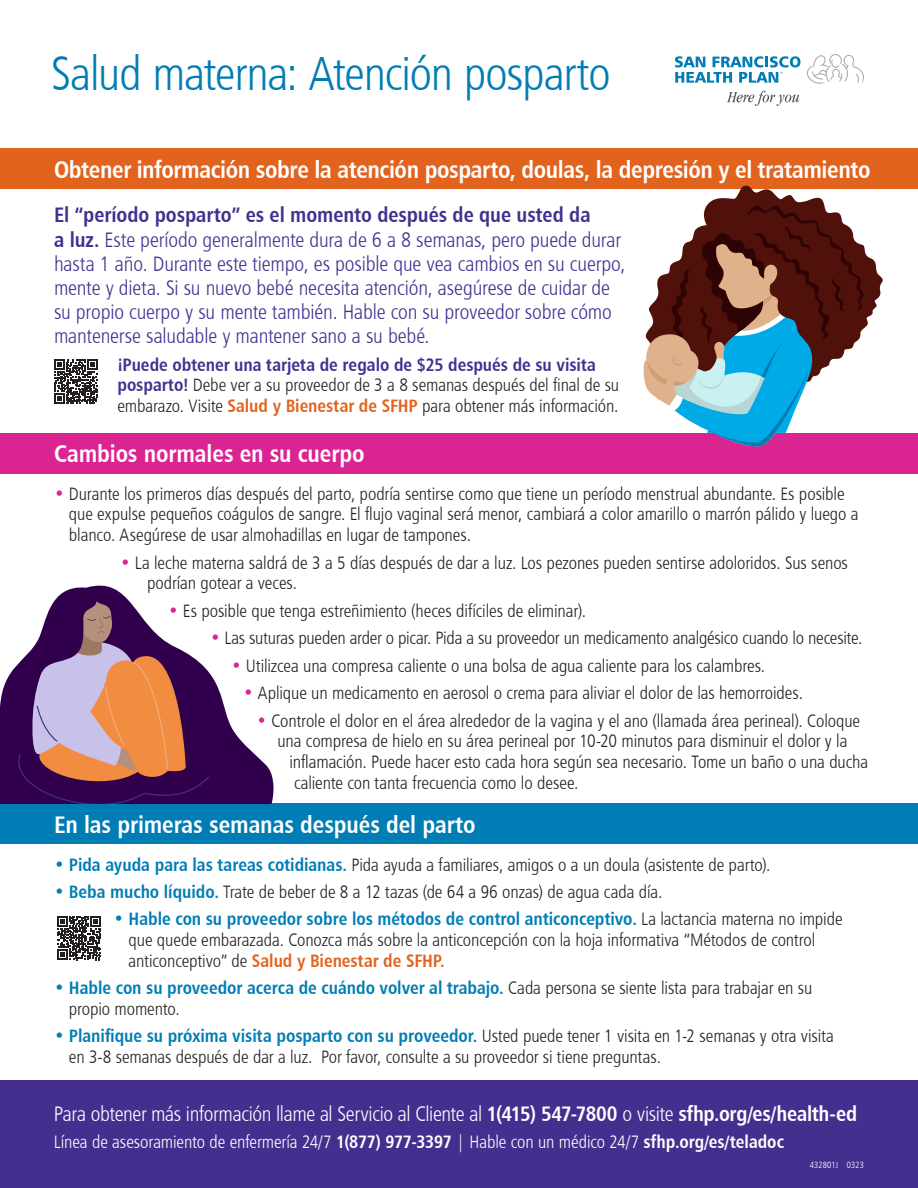
<style>
.page{position:relative;width:918px;height:1188px;background:#fff}
.page>*{position:absolute;margin:0;border:0;box-sizing:border-box;transform-origin:0 0}
.t1{font:48px "Humanist 777 BT Light Condensed B";letter-spacing:-.02em;color:#007db5}
.Bar_head_16pt{font:24px "Humanist 777 BT Bold Condensed B";letter-spacing:-.01em;color:#fff}
.t2{font:21px/24.2px "Humanist 777 BT Light Condensed B";letter-spacing:-.005em;color:#442f8f}
.t3{font:21px "Humanist 777 BT Light Condensed B";letter-spacing:-.015em;color:#fff}
.bullet{font:18px/20.7px "Humanist 777 BT Light Condensed B";letter-spacing:-.005em;color:#231f20}
.t4{font:18px "Humanist 777 BT Light Condensed B";letter-spacing:-.005em;color:#fff}
.t5{font:9px "Humanist 777 BT Light Condensed B";color:#fff}
.s1{font-family:"Humanist 777 BT Bold Condensed B"}
.s2{font-family:"Humanist 777 BT Bold Condensed B";color:#442f8f}
.s3{font-family:"Humanist 777 BT Bold Condensed B";color:#e1631e}
.s4{color:#da2492}
.s5{font-family:"Humanist 777 BT Bold Condensed B";color:#007db5}
</style>
<div class="page">
<div style="left:0;top:1080px;width:918px;height:108px;background:#442f8f"></div>
<svg style="left:675px;top:56px;width:125px;height:27px"></svg>
<svg style="left:727px;top:91px;width:72px;height:15px"></svg>
<svg style="left:807px;top:54px;width:57px;height:30px"></svg>
<div style="left:0;top:148px;width:918px;height:41px;background:#e1631e"></div>
<div style="left:0;top:433px;width:918px;height:40px;background:#da2492"></div>
<svg style="left:54px;top:360px;width:44px;height:43px"></svg>
<svg style="left:739px;top:185px;width:144px;height:132px"></svg>
<svg style="left:643px;top:193px;width:225px;height:253px"></svg>
<div style="left:0;top:803px;width:918px;height:41px;background:#007db5"></div>
<svg style="left:0;top:585px;width:274px;height:218px"></svg>
<svg style="left:16px;top:586px;width:193px;height:217px"></svg>
<svg style="left:57px;top:916px;width:44px;height:44px"></svg>
<p class="t1" style="left:51px;top:44px;width:561px">Salud materna: Atención posparto</p>
<p class="Bar_head_16pt" style="left:54px;top:154px;width:818px">Obtener información sobre la atención posparto, doulas, la depresión y el tratamiento</p>
<p class="t2" style="left:54px;top:203px;width:573px"><span class="s1">El “período posparto” es el momento después de que usted da<br>a luz.</span> Este período generalmente dura de 6 a 8 semanas, pero puede durar hasta 1 año. Durante este tiempo, es posible que vea cambios en su cuerpo, mente y dieta. Si su nuevo bebé necesita atención, asegúrese de cuidar de su propio cuerpo y su mente también. Hable con su proveedor sobre cómo mantenerse saludable y mantener sano a su bebé.</p>
<p class="bullet" style="left:117px;top:354px;width:503px"><span class="s2">¡Puede obtener una tarjeta de regalo de $25 después de su visita posparto!</span> Debe ver a su proveedor de 3 a 8 semanas después del final de su embarazo. Visite <span class="s3">Salud y Bienestar de SFHP</span> para obtener más información.</p>
<p class="Bar_head_16pt" style="left:54px;top:439px;width:312px">Cambios normales en su cuerpo</p>
<p class="bullet" style="left:69px;top:483px;width:791px;text-indent:-15px"><span class="s4">•</span> Durante los primeros días después del parto, podría sentirse como que tiene un período menstrual abundante. Es posible que expulse pequeños coágulos de sangre. El flujo vaginal será menor, cambiará a color amarillo o marrón pálido y luego a blanco. Asegúrese de usar almohadillas en lugar de tampones.</p>
<p class="bullet" style="left:147px;top:552px;width:702px;text-indent:-27px"><span class="s4">•</span> La leche materna saldrá de 3 a 5 días después de dar a luz. Los pezones pueden sentirse adoloridos. Sus senos podrían gotear a veces.</p>
<p class="bullet" style="left:168px;top:600px;width:420px"><span class="s4">•</span> Es posible que tenga estreñimiento (heces difíciles de eliminar).</p>
<p class="bullet" style="left:210px;top:627px;width:654px"><span class="s4">•</span> Las suturas pueden arder o picar. Pida a su proveedor un medicamento analgésico cuando lo necesite.</p>
<p class="bullet" style="left:231px;top:655px;width:536px"><span class="s4">•</span> Utilizcea una compresa caliente o una bolsa de agua caliente para los calambres.</p>
<p class="bullet" style="left:243px;top:682px;width:562px"><span class="s4">•</span> Aplique un medicamento en aerosol o crema para aliviar el dolor de las hemorroides.</p>
<p class="bullet" style="left:256px;top:710px;width:605px"><span class="s4">•</span> Controle el dolor en el área alrededor de la vagina y el ano (llamada área perineal). Coloque</p>
<p class="bullet" style="left:278px;top:730px;width:572px">una compresa de hielo en su área perineal por 10-20 minutos para disminuir el dolor y la</p>
<p class="bullet" style="left:290px;top:751px;width:580px">inflamación. Puede hacer esto cada hora según sea necesario. Tome un baño o una ducha</p>
<p class="bullet" style="left:294px;top:772px;width:286px">caliente con tanta frecuencia como lo desee.</p>
<p class="Bar_head_16pt" style="left:54px;top:809px;width:423px">En las primeras semanas después del parto</p>
<p class="bullet" style="left:54px;top:854px;width:718px"><span class="s5">• Pida ayuda para las tareas cotidianas.</span> Pida ayuda a familiares, amigos o a un doula (asistente de parto).</p>
<p class="bullet" style="left:54px;top:881px;width:610px"><span class="s5">• Beba mucho líquido.</span> Trate de beber de 8 a 12 tazas (de 64 a 96 onzas) de agua cada día.</p>
<p class="bullet" style="left:129px;top:909px;width:716px;text-indent:-15px"><span class="s5">• Hable con su proveedor sobre los métodos de control anticonceptivo.</span> La lactancia materna no impide que quede embarazada. Conozca más sobre la anticoncepción con la hoja informativa “Métodos de control anticonceptivo” de <span class="s3">Salud y Bienestar de SFHP.</span></p>
<p class="bullet" style="left:69px;top:977px;width:745px;text-indent:-15px"><span class="s5">• Hable con su proveedor acerca de cuándo volver al trabajo.</span> Cada persona se siente lista para trabajar en su propio momento.</p>
<p class="bullet" style="left:69px;top:1026px;width:767px;text-indent:-15px"><span class="s5">• Planifique su próxima visita posparto con su proveedor.</span> Usted puede tener 1 visita en 1-2 semanas y otra visita en 3-8 semanas después de dar a luz. Por favor, consulte a su proveedor si tiene preguntas.</p>
<p class="t3" style="left:54px;top:1100px;width:805px">Para obtener más información llame al Servicio al Cliente al <span class="s1">1(415) 547-7800</span> o visite <span class="s1">sfhp.org/es/health-ed</span></p>
<p class="t4" style="left:54px;top:1130px;width:732px">Línea de asesoramiento de enfermería 24/7 <span class="s1">1(877) 977-3397</span> | Hable con un médico 24/7 <span class="s1">sfhp.org/es/teladoc</span></p>
<p class="t5" style="left:810px;top:1159px;width:56px">432801J 0323</p>
</div>
